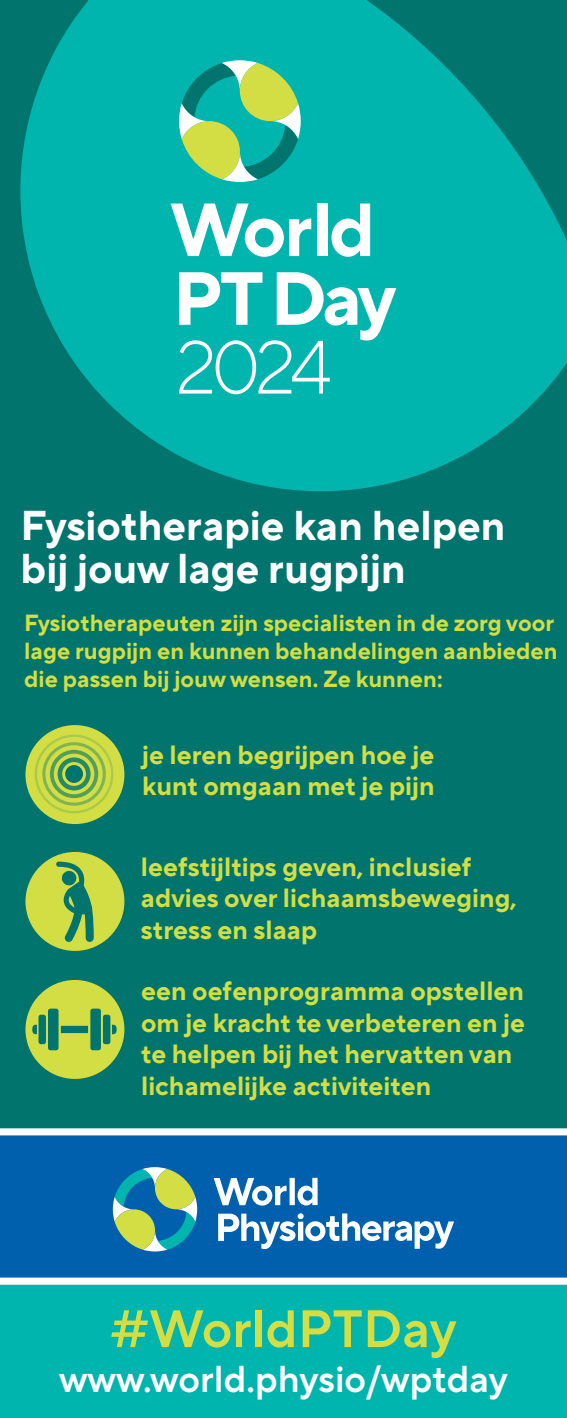
<style>
.page{position:relative;width:567px;height:1418px;background:#fff}
.page>*{position:absolute;margin:0;border:0;box-sizing:border-box;transform-origin:0 0}
.t1{font:600 52.5px "TT Norms Pro";color:#d2de43}
.t2{font:700 41.5px/43.8px "TT Norms Pro";color:#fff}
.t3{font:600 37.25px "TT Norms Pro";color:#fff}
.t4{font:700 26.25px/31.5px "TT Norms Pro";color:#d2de43}
.t5{font:700 23.25px/27.9px "TT Norms Pro";color:#d2de43}
</style>
<div class="page">
<div style="left:0;top:1259px;width:567px;height:158px;background:#00b5ae"></div>
<div style="left:0;top:472px;width:567px;height:689px;background:#00746d"></div>
<div style="left:0;top:0;width:567px;height:476px;background:#00746d"></div>
<div style="left:0;top:1131px;width:567px;height:150px;background:#0160ae"></div>
<svg style="left:214px;top:1177px;width:72px;height:28px"></svg>
<div style="left:290px;top:1177px;width:5px;height:28px;background:#fff"></div>
<svg style="left:298px;top:1177px;width:20px;height:28px"></svg>
<svg style="left:218px;top:1213px;width:236px;height:35px"></svg>
<svg style="left:113px;top:1167px;width:84px;height:84px"></svg>
<div style="left:0;top:1128px;width:567px;height:7px;background:#fff"></div>
<div style="left:0;top:1277px;width:567px;height:7px;background:#fff"></div>
<div style="left:25px;top:725px;width:99px;height:99px;background:#d2de43;border-radius:50%"></div>
<div style="left:25px;top:852px;width:99px;height:98px;background:#d2de43;border-radius:50%"></div>
<div style="left:25px;top:980px;width:99px;height:98px;background:#d2de43;border-radius:50%"></div>
<svg style="left:20px;top:0;width:547px;height:491px;fill:#00b5ae"></svg>
<svg style="left:179px;top:60px;width:122px;height:122px;background:#59c08a"></svg>
<svg style="left:171px;top:203px;width:140px;height:54px;background:#72d6d2"></svg>
<div style="left:317px;top:203px;width:10px;height:53px;background:#fff"></div>
<svg style="left:331px;top:203px;width:39px;height:54px;background:#8addda"></svg>
<svg style="left:179px;top:272px;width:217px;height:122px;background:#46c9c4"></svg>
<svg style="left:32px;top:1008px;width:85px;height:42px"></svg>
<svg style="left:56px;top:861px;width:38px;height:80px"></svg>
<svg style="left:35px;top:734px;width:78px;height:79px"></svg>
<h2 class="t2" style="left:21px;top:507px;width:486px">Fysiotherapie kan helpen bij jouw lage rugpijn</h2>
<p class="t5" style="left:24px;top:611px;width:535px">Fysiotherapeuten zijn specialisten in de zorg voor lage rugpijn en kunnen behandelingen aanbieden die passen bij jouw wensen. Ze kunnen:</p>
<p class="t4" style="left:142px;top:741px;width:294px">je leren begrijpen hoe je kunt omgaan met je pijn</p>
<p class="t4" style="left:141px;top:853px;width:377px">leefstijltips geven, inclusief advies over lichaamsbeweging, stress en slaap</p>
<p class="t4" style="left:141px;top:977px;width:386px">een oefenprogramma opstellen om je kracht te verbeteren en je te helpen bij het hervatten van lichamelijke activiteiten</p>
<h1 class="t1" style="left:110px;top:1309px;width:347px">#WorldPTDay</h1>
<h3 class="t3" style="left:59px;top:1365px;width:450px">www.world.physio/wptday</h3>
</div>
